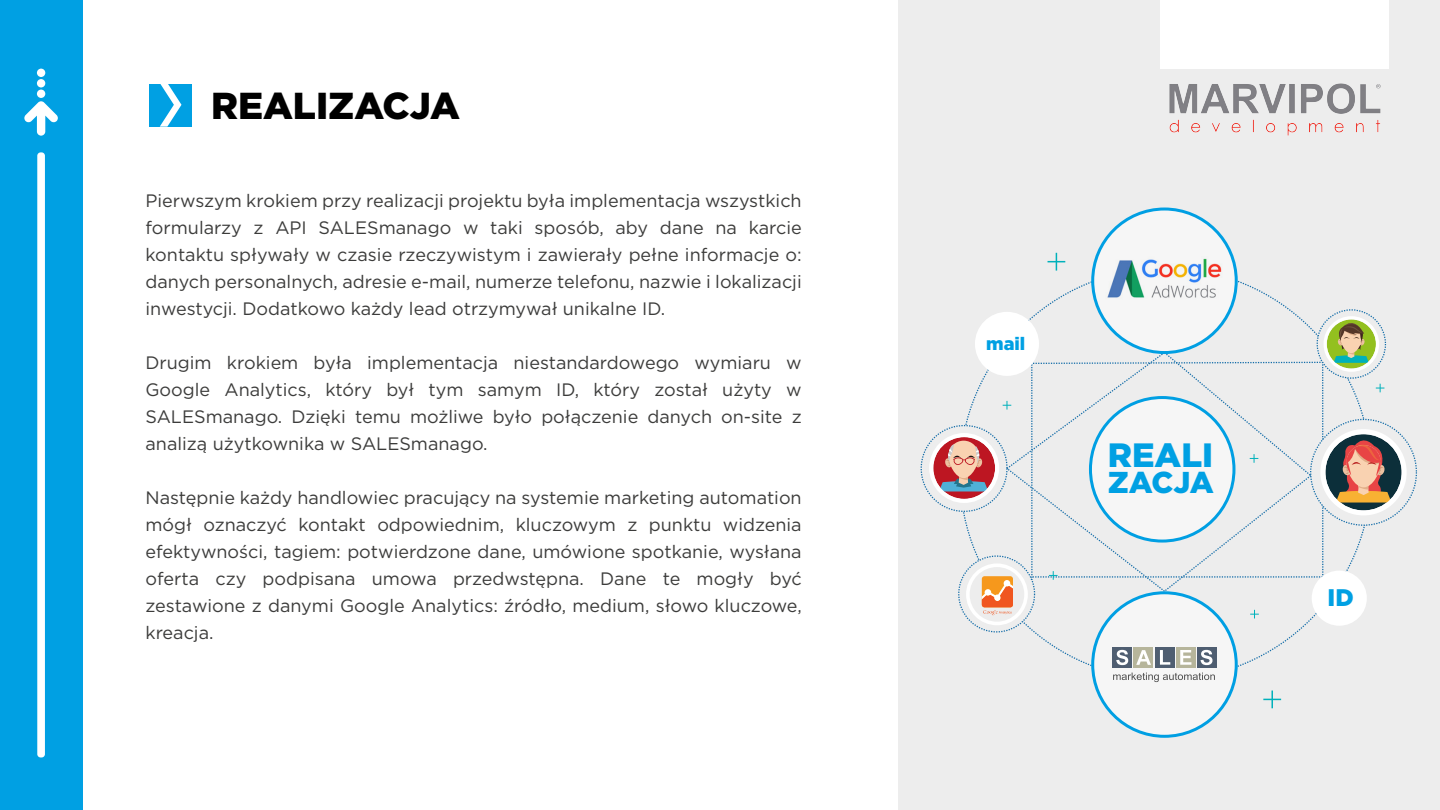
<style>
.page{position:relative;width:1440px;height:810px;background:#fff}
.page>*{position:absolute;margin:0;border:0;box-sizing:border-box;transform-origin:0 0}
.t1{font:900 37.5px "Gotham";color:#000}
.t2{font:900 33.75px "Gotham";color:#00a0e3}
.t3{font:900 30.15px "Gotham";letter-spacing:-.015em;color:#00a0e3}
.t4{font:900 24px "Gotham";color:#00a0e3}
.t5{font:18px/27px "Gotham";color:#3c3c3b;text-align:justify}
.t6{font:900 18px "Gotham";color:#00a0e3}
</style>
<div class="page">
<div style="left:898px;top:0;width:542px;height:810px;background:#ededed"></div>
<div style="left:0;top:0;width:82px;height:810px;background:#00a0e3"></div>
<svg style="left:24px;top:69px;width:34px;height:67px"></svg>
<div style="left:37px;top:152px;width:8px;height:605px;background:#fff;border-radius:3px"></div>
<div style="left:1160px;top:0;width:229px;height:68px;background:#fff"></div>
<div style="left:149px;top:84px;width:43px;height:42px;background:#00a0e3"></div>
<svg style="left:160px;top:84px;width:21px;height:43px"></svg>
<img style="left:1170px;top:84px;width:210px;height:52px">
<svg style="left:959px;top:556px;width:76px;height:76px"></svg>
<svg style="left:1317px;top:310px;width:68px;height:68px"></svg>
<div style="left:975px;top:312px;width:64px;height:64px;background:#fff;border-radius:50%"></div>
<svg style="left:1048px;top:253px;width:17px;height:18px"></svg>
<svg style="left:1263px;top:691px;width:18px;height:17px"></svg>
<div style="left:1093px;top:209px;width:143px;height:144px;background:#f6f6f6;border-radius:50%"></div>
<div style="left:1093px;top:593px;width:143px;height:143px;background:#f6f6f6;border-radius:50%"></div>
<div style="left:1176px;top:647px;width:20px;height:20px;background:#b6b59b"></div>
<div style="left:1197px;top:647px;width:20px;height:20px;background:#4f5e71"></div>
<div style="left:1112px;top:647px;width:20px;height:20px;background:#4f5e71"></div>
<div style="left:1134px;top:647px;width:19px;height:20px;background:#b6b59b"></div>
<div style="left:1155px;top:647px;width:20px;height:20px;background:#4f5e71"></div>
<svg style="left:1136px;top:650px;width:15px;height:15px"></svg>
<svg style="left:1160px;top:650px;width:10px;height:15px"></svg>
<svg style="left:1180px;top:650px;width:11px;height:15px"></svg>
<svg style="left:1201px;top:650px;width:12px;height:15px"></svg>
<svg style="left:1116px;top:650px;width:12px;height:15px"></svg>
<svg style="left:1113px;top:673px;width:102px;height:9px"></svg>
<img style="left:1107px;top:258px;width:115px;height:40px">
<svg style="left:929px;top:316px;width:478px;height:309px"></svg>
<h1 class="t1" style="left:211px;top:84px;width:250px">REALIZACJA</h1>
<p class="t5" style="left:146px;top:187px;width:658px">Pierwszym krokiem przy realizacji projektu była implementacja wszystkich formularzy z API SALESmanago w taki sposób, aby dane na karcie kontaktu spływały w czasie rzeczywistym i zawierały pełne informacje o: danych personalnych, adresie e-mail, numerze telefonu, nazwie i lokalizacji inwestycji. Dodatkowo każdy lead otrzymywał unikalne ID.</p>
<p class="t5" style="left:146px;top:349px;width:658px">Drugim krokiem była implementacja niestandardowego wymiaru w Google Analytics, który był tym samym ID, który został użyty w SALESmanago. Dzięki temu możliwe było połączenie danych on-site z analizą użytkownika w SALESmanago.</p>
<p class="t5" style="left:146px;top:484px;width:658px">Następnie każdy handlowiec pracujący na systemie marketing automation mógł oznaczyć kontakt odpowiednim, kluczowym z punktu widzenia efektywności, tagiem: potwierdzone dane, umówione spotkanie, wysłana oferta czy podpisana umowa przedwstępna. Dane te mogły być zestawione z danymi Google Analytics: źródło, medium, słowo kluczowe, kreacja.</p>
<p class="t6" style="left:986px;top:334px;width:41px">mail</p>
<h2 class="t2" style="left:1108px;top:435px;width:107px">REALI</h2>
<h3 class="t3" style="left:1108px;top:465px;width:107px">ZACJA</h3>
<h3 class="t4" style="left:1328px;top:584px;width:28px">ID</h3>
</div>
